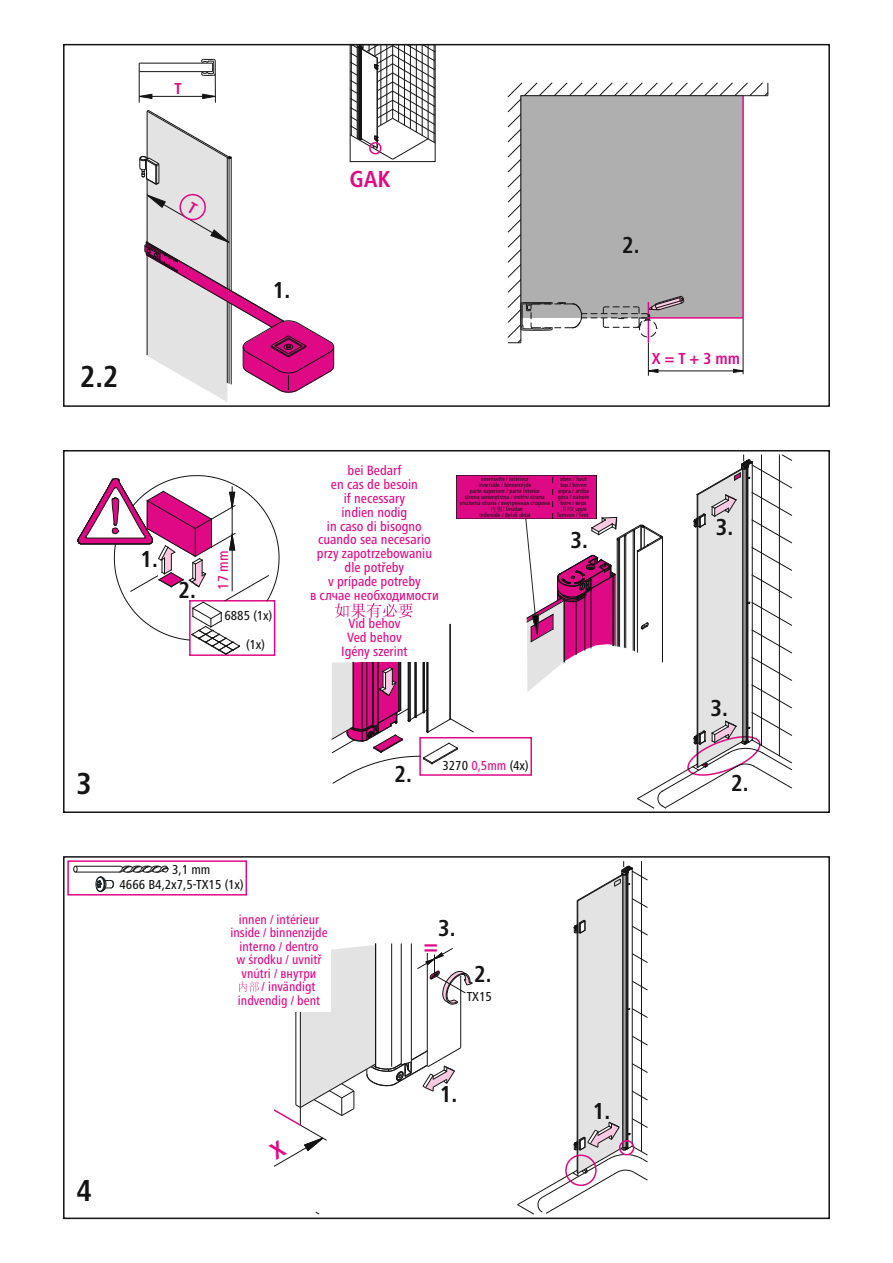
<style>
.page{position:relative;width:893px;height:1263px;background:#fff}
.page>*{position:absolute;margin:0;border:0;box-sizing:border-box;transform-origin:0 0}
.t1{font:700 condensed 31.5px "Frutiger Next LTW1 G";color:#131413}
.t2{font:700 condensed 24px "Frutiger Next LTW1 G";color:#131413}
.t3{font:700 condensed 24px "Frutiger Next LTW1 G";color:#e00985}
.t4{font:700 condensed 16.5px "Frutiger Next LTW1 G";color:#e00985}
.t5{font:500 condensed 15px "Frutiger Next LTW1 G";color:#e00985}
.t6{font:500 condensed 13.95px/14px "Frutiger Next LTW1 G";color:#e00985;text-align:center}
.t7{font:500 condensed 13.5px "Frutiger Next LTW1 G";color:#131413}
.t8{font:500 condensed 13.35px "Frutiger Next LTW1 G";color:#e00885}
.t9{font:500 condensed 6.15px "Frutiger Next LTW1 G";color:#131413}
.s1{color:#e00985}
</style>
<div class="page">
<svg style="left:647px;top:369px;width:11px;height:4px"></svg>
<svg style="left:733px;top:369px;width:10px;height:4px"></svg>
<hr style="left:648px;top:371px;width:95px;height:1px;background:#131413">
<hr style="left:648px;top:343px;width:1px;height:33px;background:#131413">
<svg style="left:507px;top:82px;width:262px;height:261px"></svg>
<svg style="left:352px;top:47px;width:84px;height:113px"></svg>
<hr style="left:139px;top:63px;width:74px;height:1px;background:#131413">
<hr style="left:139px;top:71px;width:74px;height:1px;background:#131413">
<hr style="left:139px;top:72px;width:1px;height:31px;background:#131413">
<hr style="left:152px;top:96px;width:51px;height:1px;background:#131413">
<svg style="left:138px;top:94px;width:14px;height:5px"></svg>
<div style="left:350px;top:44px;width:85px;height:118px;border:1px solid #131413"></div>
<svg style="left:201px;top:59px;width:15px;height:44px"></svg>
<hr style="left:743px;top:318px;width:1px;height:56px;background:#131413">
<hr style="left:647px;top:317px;width:96px;height:2px;background:#e00985">
<hr style="left:401px;top:943px;width:1px;height:121px;background:#131413">
<hr style="left:411px;top:943px;width:1px;height:118px;background:#131413">
<hr style="left:391px;top:943px;width:1px;height:124px;background:#131413">
<hr style="left:375px;top:943px;width:1px;height:124px;background:#131413">
<div style="left:67px;top:860px;width:180px;height:35px;border:2px solid #e00985"></div>
<svg style="left:73px;top:865px;width:96px;height:27px"></svg>
<hr style="left:450px;top:624px;width:1px;height:95px;background:#131413">
<div style="left:419px;top:737px;width:113px;height:39px;border:2px solid #e00985"></div>
<svg style="left:332px;top:661px;width:142px;height:123px"></svg>
<hr style="left:353px;top:662px;width:1px;height:66px;background:#131413">
<div style="left:63px;top:450px;width:767px;height:363px;border:2px solid #131413"></div>
<div style="left:369px;top:142px;width:13px;height:12px;border:2px solid #e00985;border-radius:50%"></div>
<div style="left:63px;top:44px;width:767px;height:363px;border:2px solid #131413"></div>
<svg style="left:77px;top:475px;width:202px;height:180px"></svg>
<svg style="left:517px;top:861px;width:131px;height:353px"></svg>
<div style="left:619px;top:1140px;width:15px;height:15px;border:2px solid #e00985;border-radius:50%"></div>
<div style="left:565px;top:1154px;width:32px;height:32px;border:2px solid #e00985;border-radius:50%"></div>
<div style="left:63px;top:856px;width:767px;height:363px;border:2px solid #131413"></div>
<div style="left:307px;top:462px;width:134px;height:200px;background:#fff"></div>
<img style="left:336px;top:603px;width:76px;height:14px">
<div style="left:456px;top:475px;width:140px;height:44px;background:#e00985"></div>
<svg style="left:491px;top:506px;width:10px;height:5px"></svg>
<svg style="left:523px;top:454px;width:269px;height:354px"></svg>
<img style="left:239px;top:982px;width:20px;height:10px">
<svg style="left:139px;top:110px;width:195px;height:292px"></svg>
<svg style="left:273px;top:945px;width:200px;height:222px"></svg>
<h3 class="t4" style="left:175px;top:79px;width:9px">T</h3>
<h2 class="t3" style="left:350px;top:165px;width:43px">GAK</h2>
<h1 class="t1" style="left:80px;top:359px;width:40px">2.2</h1>
<h2 class="t2" style="left:273px;top:276px;width:19px">1.</h2>
<h2 class="t2" style="left:140px;top:545px;width:19px">1.</h2>
<h2 class="t2" style="left:178px;top:576px;width:19px">2.</h2>
<h3 class="t5" style="left:215px;top:589px;width:41px;rotate:-90deg">17 mm</h3>
<h3 class="t7" style="left:224px;top:608px;width:49px">6885 (1x)</h3>
<h3 class="t7" style="left:246px;top:636px;width:20px">(1x)</h3>
<h3 class="t6" style="left:310px;top:463px;width:130px">bei Bedarf<br>en cas de besoin<br>if necessary<br>indien nodig<br>in caso di bisogno cuando sea necesario przy zapotrzebowaniu dle potřeby<br>v prípade potreby<br>в слчае необходимости</h3>
<h3 class="t6" style="left:341px;top:617px;width:68px">Vid behov<br>Ved behov<br>Igény szerint</h3>
<p class="t9" style="left:560px;top:476px;width:28px">oben / haut</p>
<p class="t9" style="left:560px;top:482px;width:28px">top / boven</p>
<p class="t9" style="left:558px;top:487px;width:33px">sopra / arriba</p>
<p class="t9" style="left:558px;top:493px;width:33px">góra / nahoře</p>
<p class="t9" style="left:561px;top:499px;width:27px">hore / верх</p>
<p class="t9" style="left:572px;top:505px;width:16px">/ uppe</p>
<p class="t9" style="left:557px;top:511px;width:33px">foroven / fent</p>
<p class="t9" style="left:481px;top:476px;width:49px">innenseite / intérieur</p>
<p class="t9" style="left:479px;top:482px;width:54px">innerside / binnenzijde</p>
<p class="t9" style="left:470px;top:488px;width:72px">parte superiore / parte interior</p>
<p class="t9" style="left:465px;top:493px;width:81px">strona wewnętrzna / vnitřní strana</p>
<p class="t9" style="left:460px;top:499px;width:92px">vnútorná strana / внутренная сторона</p>
<p class="t9" style="left:503px;top:505px;width:22px">/ Insidan</p>
<p class="t9" style="left:479px;top:511px;width:53px">Inderside / Belső oldal</p>
<h2 class="t2" style="left:570px;top:526px;width:19px">3.</h2>
<h1 class="t1" style="left:77px;top:766px;width:17px">3</h1>
<h3 class="t7" style="left:172px;top:862px;width:40px">3,1 mm</h3>
<h3 class="t7" style="left:120px;top:877px;width:126px">4666 B4,2x7,5-TX15 (1x)</h3>
<h2 class="t2" style="left:394px;top:761px;width:19px">2.</h2>
<h3 class="t7" style="left:442px;top:758px;width:88px">3270 <span class="s1">0,5mm</span> (4x)</h3>
<h3 class="t8" style="left:239px;top:912px;width:82px">innen / intérieur</h3>
<h3 class="t8" style="left:230px;top:925px;width:99px">inside / binnenzijde</h3>
<h3 class="t8" style="left:240px;top:939px;width:80px">interno / dentro</h3>
<h3 class="t8" style="left:237px;top:952px;width:86px">w środku / uvnitř</h3>
<h3 class="t8" style="left:242px;top:965px;width:76px">vnútri / внутри</h3>
<h3 class="t8" style="left:262px;top:979px;width:55px">/ invändigt</h3>
<h3 class="t8" style="left:238px;top:992px;width:84px">indvendig / bent</h3>
<h2 class="t2" style="left:438px;top:914px;width:19px">3.</h2>
<h2 class="t3" style="left:424px;top:932px;width:16px">=</h2>
<h2 class="t2" style="left:474px;top:960px;width:19px">2.</h2>
<h3 class="t7" style="left:467px;top:989px;width:27px">TX15</h3>
<h2 class="t2" style="left:622px;top:231px;width:19px">2.</h2>
<h3 class="t4" style="left:652px;top:349px;width:90px">X = T + 3 mm</h3>
<h2 class="t2" style="left:716px;top:513px;width:19px">3.</h2>
<h2 class="t2" style="left:710px;top:694px;width:19px">3.</h2>
<h2 class="t2" style="left:731px;top:769px;width:19px">2.</h2>
<h1 class="t1" style="left:77px;top:1172px;width:17px">4</h1>
<h2 class="t2" style="left:440px;top:1080px;width:19px">1.</h2>
<h2 class="t2" style="left:593px;top:1097px;width:19px">1.</h2>
</div>
